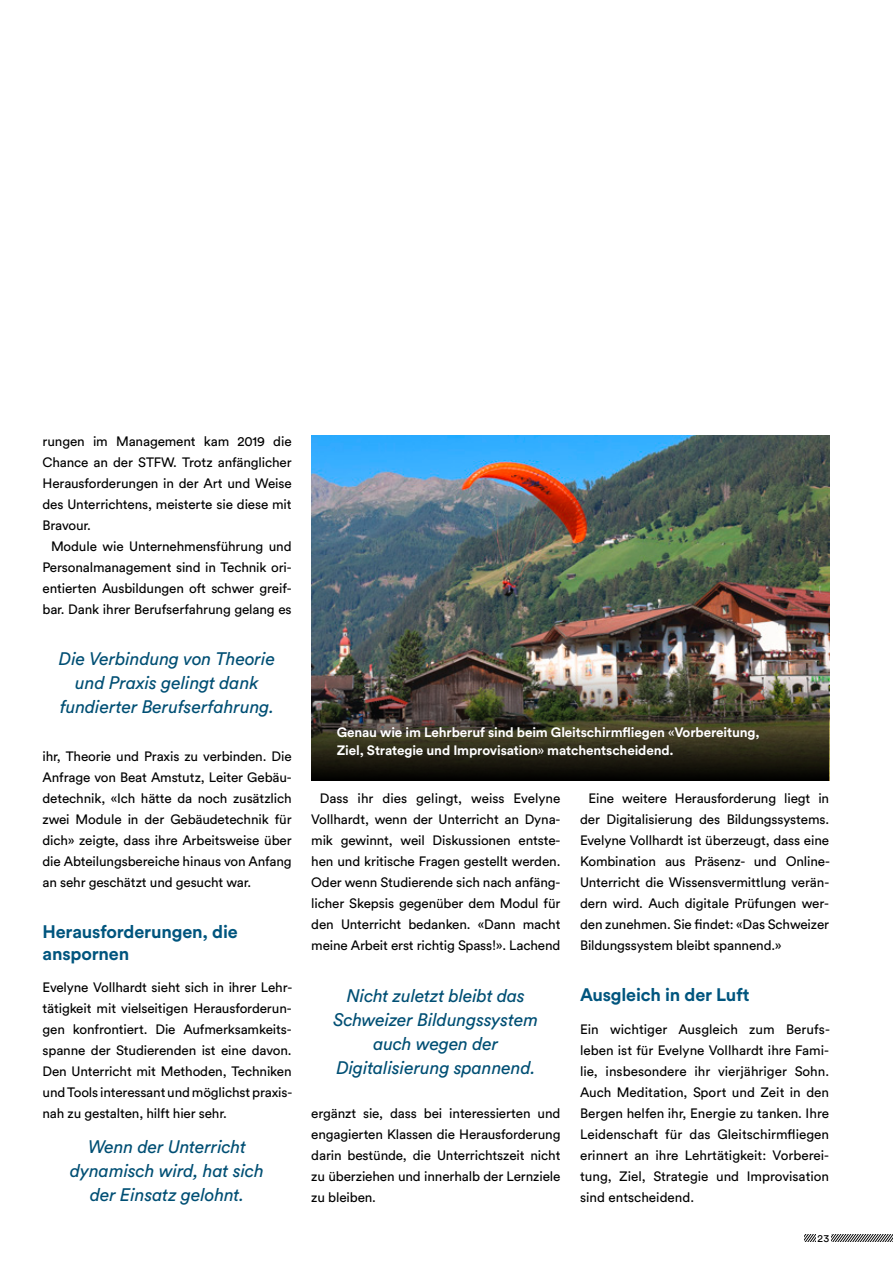
<style>
.page{position:relative;width:893px;height:1263px;background:#fff}
.page>*{position:absolute;margin:0;border:0;box-sizing:border-box;transform-origin:0 0}
.t1{font:italic 18px/24px "Circular Std";letter-spacing:-.01em;color:#004f74;text-align:center}
.t2{font:700 18px/21.6px "Circular Std";letter-spacing:-.01em;color:#00557e}
.t3{font:13.5px/21px "Circular Std";letter-spacing:-.01em;color:#000;text-align:justify}
.t4{font:700 13.5px/17.5px "Circular Std";letter-spacing:-.01em;color:#fff}
.t5{font:10.5px "Circular Std";color:#000}
.s1{font-weight:400}
</style>
<div class="page">
<svg style="left:804px;top:1234px;width:11px;height:8px"></svg>
<svg style="left:832px;top:1234px;width:61px;height:8px"></svg>
<img style="left:311px;top:436px;width:518px;height:234px">
<img style="left:311px;top:670px;width:518px;height:110px">
<p class="t3" style="left:43px;top:431px;width:251px">rungen im Management kam 2019 die Chance an der STFW. Trotz anfänglicher Herausforderungen in der Art und Weise des Unterrichtens, meisterte sie diese mit Bravour.</p>
<p class="t3" style="left:43px;top:536px;width:251px;text-indent:9px">Module wie Unternehmensführung und Personalmanagement sind in Technik ori&shy;entierten Ausbildungen oft schwer greif&shy;bar. Dank ihrer Berufserfahrung gelang es</p>
<h1 class="t1" style="left:59px;top:647px;width:218px">Die Verbindung von Theorie und Praxis gelingt dank fundierter Berufserfahrung.</h1>
<p class="t3" style="left:43px;top:746px;width:251px">ihr, Theorie und Praxis zu verbinden. Die Anfrage von Beat Amstutz, Leiter Gebäu&shy;detechnik, «Ich hätte da noch zusätzlich zwei Module in der Gebäudetechnik für dich» zeigte, dass ihre Arbeitsweise über die Abteilungsbereiche hinaus von Anfang an sehr geschätzt und gesucht war.</p>
<h1 class="t2" style="left:43px;top:921px;width:197px">Herausforderungen, die anspornen</h1>
<p class="t3" style="left:43px;top:977px;width:251px">Evelyne Vollhardt sieht sich in ihrer Lehr&shy;tätigkeit mit vielseitigen Herausforderun&shy;gen konfrontiert. Die Aufmerksamkeits&shy;spanne der Studierenden ist eine davon.<br>Den Unterricht mit Methoden, Techniken und Tools interessant und möglichst praxis&shy;nah zu gestalten, hilft hier sehr.</p>
<h1 class="t1" style="left:70px;top:1134px;width:195px">Wenn der Unterricht dynamisch wird, hat sich der Einsatz gelohnt.</h1>
<p class="t4" style="left:337px;top:723px;width:424px">Genau wie im Lehrberuf sind beim Gleitschirmfliegen <span class="s1">«</span>Vorbereitung,<br>Ziel, Strategie und Improvisation<span class="s1">»</span> matchentscheidend.</p>
<p class="t3" style="left:311px;top:788px;width:251px;text-indent:9px">Dass ihr dies gelingt, weiss Evelyne Vollhardt, wenn der Unterricht an Dyna&shy;mik gewinnt, weil Diskussionen entste&shy;hen und kritische Fragen gestellt werden.<br>Oder wenn Studierende sich nach anfäng&shy;licher Skepsis gegenüber dem Modul für den Unterricht bedanken. «Dann macht meine Arbeit erst richtig Spass!». Lachend</p>
<h1 class="t1" style="left:333px;top:983px;width:206px">Nicht zuletzt bleibt das<br>Schweizer Bildungssystem auch wegen der<br>Digitalisierung spannend.</h1>
<p class="t3" style="left:311px;top:1103px;width:251px">ergänzt sie, dass bei interessierten und engagierten Klassen die Herausforderung darin bestünde, die Unterrichtszeit nicht zu überziehen und innerhalb der Lernziele zu bleiben.</p>
<p class="t3" style="left:580px;top:788px;width:251px;text-indent:9px">Eine weitere Herausforderung liegt in der Digitalisierung des Bildungssystems.<br>Evelyne Vollhardt ist überzeugt, dass eine Kombination aus Präsenz- und Online-Unterricht die Wissensvermittlung verän&shy;dern wird. Auch digitale Prüfungen wer&shy;den zunehmen. Sie findet: «Das Schweizer Bildungssystem bleibt spannend.»</p>
<h1 class="t2" style="left:580px;top:984px;width:171px">Ausgleich in der Luft</h1>
<p class="t3" style="left:580px;top:1019px;width:251px">Ein wichtiger Ausgleich zum Berufs&shy;leben ist für Evelyne Vollhardt ihre Fami&shy;lie, insbesondere ihr vierjähriger Sohn.<br>Auch Meditation, Sport und Zeit in den Bergen helfen ihr, Energie zu tanken. Ihre Leidenschaft für das Gleitschirmfliegen erinnert an ihre Lehrtätigkeit: Vorberei&shy;tung, Ziel, Strategie und Improvisation sind entscheidend.</p>
<p class="t5" style="left:818px;top:1232px;width:13px">23</p>
</div>
